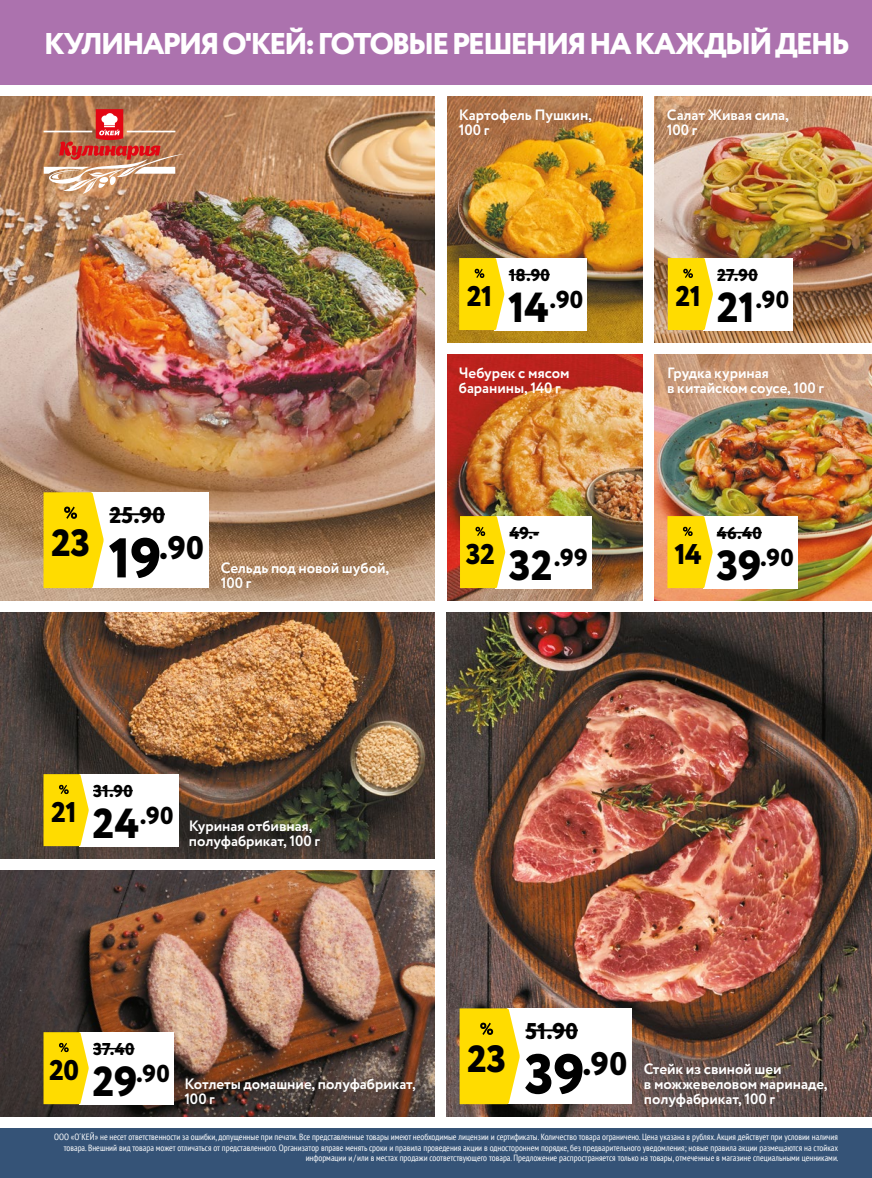
<style>
.page{position:relative;width:872px;height:1178px;background:#fff}
.page>*{position:absolute;margin:0;border:0;box-sizing:border-box;transform-origin:0 0}
.t1{font:800 37.95px "Circe";color:#000}
.t2{font:800 32.55px "Circe";color:#000}
.t3{font:800 30px "Circe";letter-spacing:-.075em;color:#fff}
.t4{font:800 28.5px "Circe";letter-spacing:-.02em;color:#000}
.t5{font:800 24.45px "Circe";letter-spacing:.01em;color:#000}
.t6{font:800 22.8px "Circe";letter-spacing:.01em;color:#000}
.t7{font:800 17.1px "Circe";letter-spacing:.01em;color:#000}
.t8{font:700 15px/15px "Circe";letter-spacing:-.005em;color:#fff}
.t9{font:condensed 9px/10.5px "PT Sans";color:#fff;text-align:right}
.s1{font-size:55.8px}
.s2{font-size:42px}
</style>
<div class="page">
<img style="left:447px;top:354px;width:196px;height:246px">
<img style="left:655px;top:354px;width:217px;height:246px">
<img style="left:447px;top:96px;width:196px;height:246px">
<img style="left:655px;top:96px;width:217px;height:246px">
<img style="left:0;top:870px;width:435px;height:246px">
<img style="left:0;top:612px;width:435px;height:246px">
<div style="left:79px;top:1032px;width:94px;height:72px;background:#fff"></div>
<hr style="left:93px;top:1048px;width:41px;height:1px;background:#000">
<svg style="left:44px;top:1032px;width:45px;height:72px;background:#fbdc19"></svg>
<div style="left:703px;top:516px;width:94px;height:72px;background:#fff"></div>
<hr style="left:717px;top:532px;width:45px;height:1px;background:#000">
<svg style="left:667px;top:516px;width:45px;height:72px;background:#fbda15"></svg>
<div style="left:495px;top:516px;width:97px;height:72px;background:#fff"></div>
<hr style="left:509px;top:532px;width:30px;height:1px;background:#000">
<svg style="left:460px;top:516px;width:45px;height:72px;background:#fbdb16"></svg>
<div style="left:79px;top:774px;width:99px;height:72px;background:#fff"></div>
<hr style="left:93px;top:790px;width:40px;height:1px;background:#000">
<svg style="left:44px;top:774px;width:45px;height:72px;background:#fbdc19"></svg>
<div style="left:494px;top:258px;width:93px;height:72px;background:#fff"></div>
<hr style="left:508px;top:274px;width:42px;height:1px;background:#000">
<svg style="left:459px;top:258px;width:45px;height:72px;background:#fbdb15"></svg>
<div style="left:703px;top:258px;width:89px;height:72px;background:#fff"></div>
<hr style="left:717px;top:274px;width:40px;height:1px;background:#000">
<svg style="left:668px;top:258px;width:45px;height:72px;background:#fbdc17"></svg>
<img style="left:447px;top:612px;width:425px;height:504px">
<div style="left:506px;top:1008px;width:125px;height:96px;background:#fff"></div>
<hr style="left:525px;top:1029px;width:53px;height:2px;background:#000">
<svg style="left:459px;top:1008px;width:61px;height:96px;background:#f9da19"></svg>
<img style="left:0;top:96px;width:435px;height:504px">
<div style="left:91px;top:492px;width:117px;height:96px;background:#fff"></div>
<hr style="left:109px;top:513px;width:56px;height:2px;background:#000">
<svg style="left:44px;top:492px;width:60px;height:96px;background:#fbdc19"></svg>
<div style="left:0;top:1128px;width:872px;height:50px;background:#355377"></div>
<hr style="left:871px;top:72px;width:1px;height:147px;background:#000;opacity:.5">
<svg style="left:43px;top:109px;width:142px;height:85px;background:#c48163"></svg>
<div style="left:0;top:0;width:872px;height:84px;background:#ac72ae"></div>
<h3 class="t3" style="left:44px;top:23px;width:807px">КУЛИНАРИЯ О'КЕЙ: ГОТОВЫЕ РЕШЕНИЯ НА КАЖДЫЙ ДЕНЬ</h3>
<h1 class="t1" style="left:51px;top:517px;width:41px">23</h1>
<h3 class="t6" style="left:109px;top:500px;width:57px">25.90</h3>
<h2 class="t2" style="left:109px;top:526px;width:97px"><span class="s1">19</span>.90</h2>
<h3 class="t8" style="left:221px;top:561px;width:170px">Сельдь под новой шубой,<br>100 г</h3>
<h3 class="t8" style="left:459px;top:108px;width:135px">Картофель Пушкин,<br>100 г</h3>
<h3 class="t4" style="left:467px;top:277px;width:27px">21</h3>
<h3 class="t7" style="left:508px;top:264px;width:43px">18.90</h3>
<h3 class="t5" style="left:508px;top:283px;width:77px"><span class="s2">14</span>.90</h3>
<h3 class="t8" style="left:459px;top:366px;width:112px">Чебурек с мясом баранины, 140 г</h3>
<h3 class="t4" style="left:466px;top:535px;width:31px">32</h3>
<h3 class="t7" style="left:509px;top:522px;width:31px">49.-</h3>
<h3 class="t5" style="left:509px;top:541px;width:80px"><span class="s2">32</span>.99</h3>
<h3 class="t8" style="left:667px;top:108px;width:124px">Салат Живая сила,<br>100 г</h3>
<h3 class="t4" style="left:675px;top:277px;width:27px">21</h3>
<h3 class="t7" style="left:717px;top:264px;width:42px">27.90</h3>
<h3 class="t5" style="left:716px;top:283px;width:74px"><span class="s2">21</span>.90</h3>
<h3 class="t8" style="left:667px;top:366px;width:158px">Грудка куриная<br>в китайском соусе, 100 г</h3>
<h3 class="t4" style="left:674px;top:535px;width:29px">14</h3>
<h3 class="t7" style="left:717px;top:522px;width:46px">46.40</h3>
<h3 class="t5" style="left:716px;top:541px;width:79px"><span class="s2">39</span>.90</h3>
<h3 class="t4" style="left:51px;top:793px;width:27px">21</h3>
<h3 class="t7" style="left:93px;top:780px;width:41px">31.90</h3>
<h3 class="t5" style="left:92px;top:799px;width:83px"><span class="s2">24</span>.90</h3>
<h3 class="t8" style="left:189px;top:819px;width:133px">Куриная отбивная, полуфабрикат, 100 г</h3>
<h3 class="t4" style="left:49px;top:1051px;width:31px">20</h3>
<h3 class="t7" style="left:93px;top:1038px;width:43px">37.40</h3>
<h3 class="t5" style="left:92px;top:1057px;width:79px"><span class="s2">29</span>.90</h3>
<h3 class="t8" style="left:184px;top:1077px;width:233px">Котлеты домашние, полуфабрикат,<br>100 г</h3>
<h1 class="t1" style="left:467px;top:1033px;width:41px">23</h1>
<h3 class="t6" style="left:525px;top:1016px;width:54px">51.90</h3>
<h2 class="t2" style="left:524px;top:1042px;width:104px"><span class="s1">39</span>.90</h2>
<h3 class="t8" style="left:644px;top:1062px;width:185px">Стейк из свиной шеи<br>в можжевеловом маринаде, полуфабрикат, 100 г</h3>
<p class="t9" style="left:54px;top:1131px;width:786px">ООО «О´КЕЙ» не несет ответственности за ошибки, допущенные при печати. Все представленные товары имеют необходимые лицензии и сертификаты. Количество товара ограничено. Цена указана в рублях. Акция действует при условии наличия товара. Внешний вид товара может отличаться от представленного. Организатор вправе менять сроки и правила проведения акции в одностороннем порядке, без предварительного уведомления; новые правила акции размещаются на стойках информации и / или в местах продажи соответствующего товара. Предложение распространяется только на товары, отмеченные в магазине специальными ценниками.</p>
</div>
